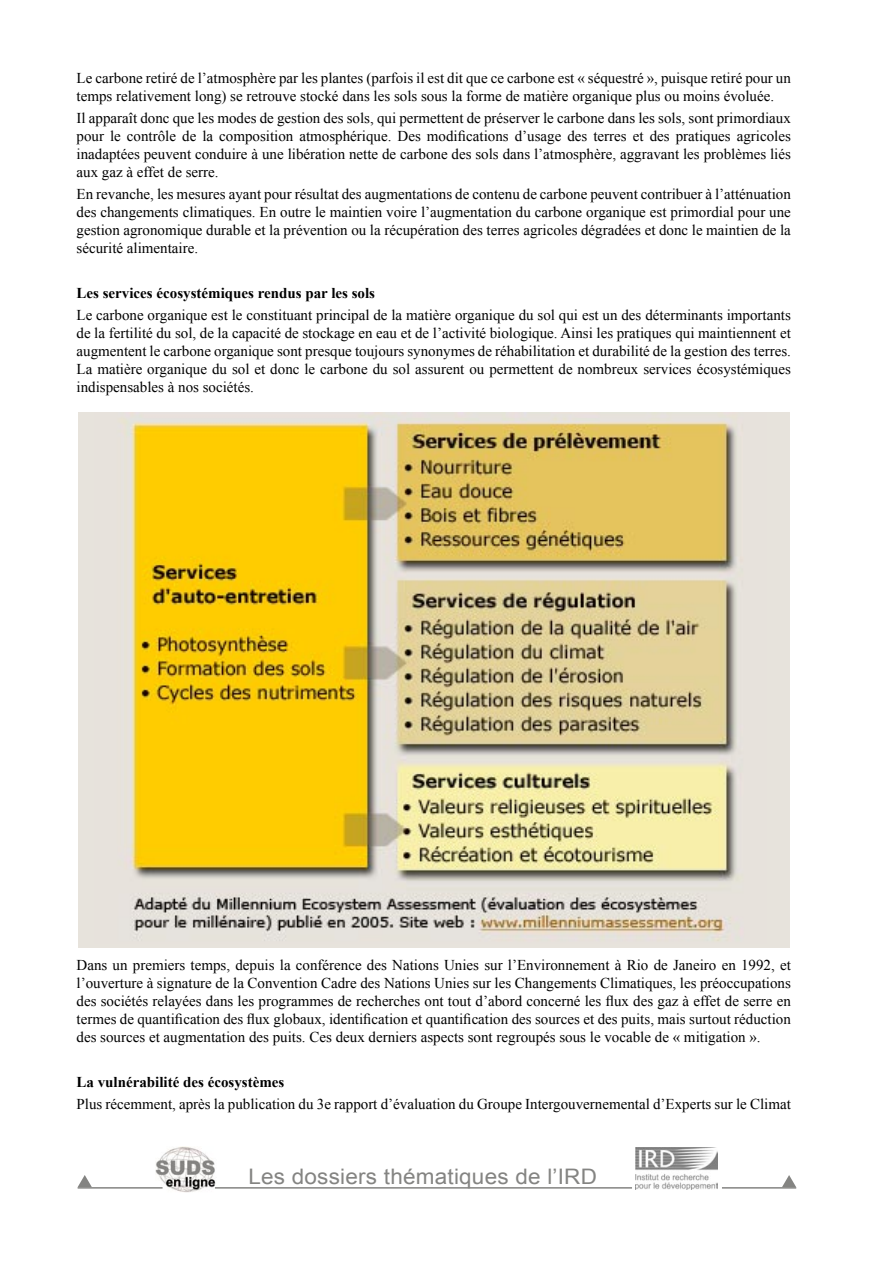
<style>
.page{position:relative;width:893px;height:1263px;background:#fff}
.page>*{position:absolute;margin:0;border:0;box-sizing:border-box;transform-origin:0 0}
.t1{font:21.3px "Arial";letter-spacing:.01em;color:#848482;scale:1.05 1}
.t2{font:15px/18px "Times New Roman";color:#000;text-align:justify}
.t3{font:700 15px "Times New Roman";color:#000}
</style>
<div class="page">
<img style="left:155px;top:1146px;width:61px;height:46px">
<img style="left:636px;top:1147px;width:82px;height:42px">
<hr style="left:78px;top:1187px;width:85px;height:1px;background:#848482">
<hr style="left:215px;top:1187px;width:417px;height:1px;background:#848482">
<hr style="left:722px;top:1187px;width:74px;height:1px;background:#848482">
<svg style="left:78px;top:1175px;width:14px;height:12px"></svg>
<svg style="left:782px;top:1175px;width:14px;height:12px"></svg>
<div style="left:78px;top:412px;width:711px;height:536px;background:#e7e3dc"></div>
<img style="left:123px;top:412px;width:614px;height:529px">
<p class="t2" style="left:77px;top:68px;width:716px">Le carbone retiré de l’atmosphère par les plantes (parfois il est dit que ce carbone est « séquestré », puisque retiré pour un temps relativement long) se retrouve stocké dans les sols sous la forme de matière organique plus ou moins évoluée.</p>
<p class="t2" style="left:77px;top:109px;width:716px">Il apparaît donc que les modes de gestion des sols, qui permettent de préserver le carbone dans les sols, sont primordiaux pour le contrôle de la composition atmosphérique. Des modifications d’usage des terres et des pratiques agricoles inadaptées peuvent conduire à une libération nette de carbone des sols dans l’atmosphère, aggravant les problèmes liés aux gaz à effet de serre.</p>
<p class="t2" style="left:77px;top:185px;width:716px">En revanche, les mesures ayant pour résultat des augmentations de contenu de carbone peuvent contribuer à l’atténuation des changements climatiques. En outre le maintien voire l’augmentation du carbone organique est primordial pour une gestion agronomique durable et la prévention ou la récupération des terres agricoles dégradées et donc le maintien de la sécurité alimentaire.</p>
<p class="t3" style="left:77px;top:282px;width:300px">Les services écosystémiques rendus par les sols</p>
<p class="t2" style="left:77px;top:306px;width:716px">Le carbone organique est le constituant principal de la matière organique du sol qui est un des déterminants importants de la fertilité du sol, de la capacité de stockage en eau et de l’activité biologique. Ainsi les pratiques qui maintiennent et augmentent le carbone organique sont presque toujours synonymes de réhabilitation et durabilité de la gestion des terres.<br>La matière organique du sol et donc le carbone du sol assurent ou permettent de nombreux services écosystémiques indispensables à nos sociétés.</p>
<p class="t2" style="left:77px;top:956px;width:716px">Dans un premiers temps, depuis la conférence des Nations Unies sur l’Environnement à Rio de Janeiro en 1992, et l’ouverture à signature de la Convention Cadre des Nations Unies sur les Changements Climatiques, les préoccupations des sociétés relayées dans les programmes de recherches ont tout d’abord concerné les flux des gaz à effet de serre en termes de quantification des flux globaux, identification et quantification des sources et des puits, mais surtout réduction des sources et augmentation des puits. Ces deux derniers aspects sont regroupés sous le vocable de « mitigation ».</p>
<p class="t3" style="left:77px;top:1071px;width:209px">La vulnérabilité des écosystèmes</p>
<p class="t2" style="left:77px;top:1095px;width:716px">Plus récemment, après la publication du 3e rapport d’évaluation du Groupe Intergouvernemental d’Experts sur le Climat</p>
<h1 class="t1" style="left:248px;top:1162px;width:333px">Les dossiers thématiques de l’IRD</h1>
</div>
